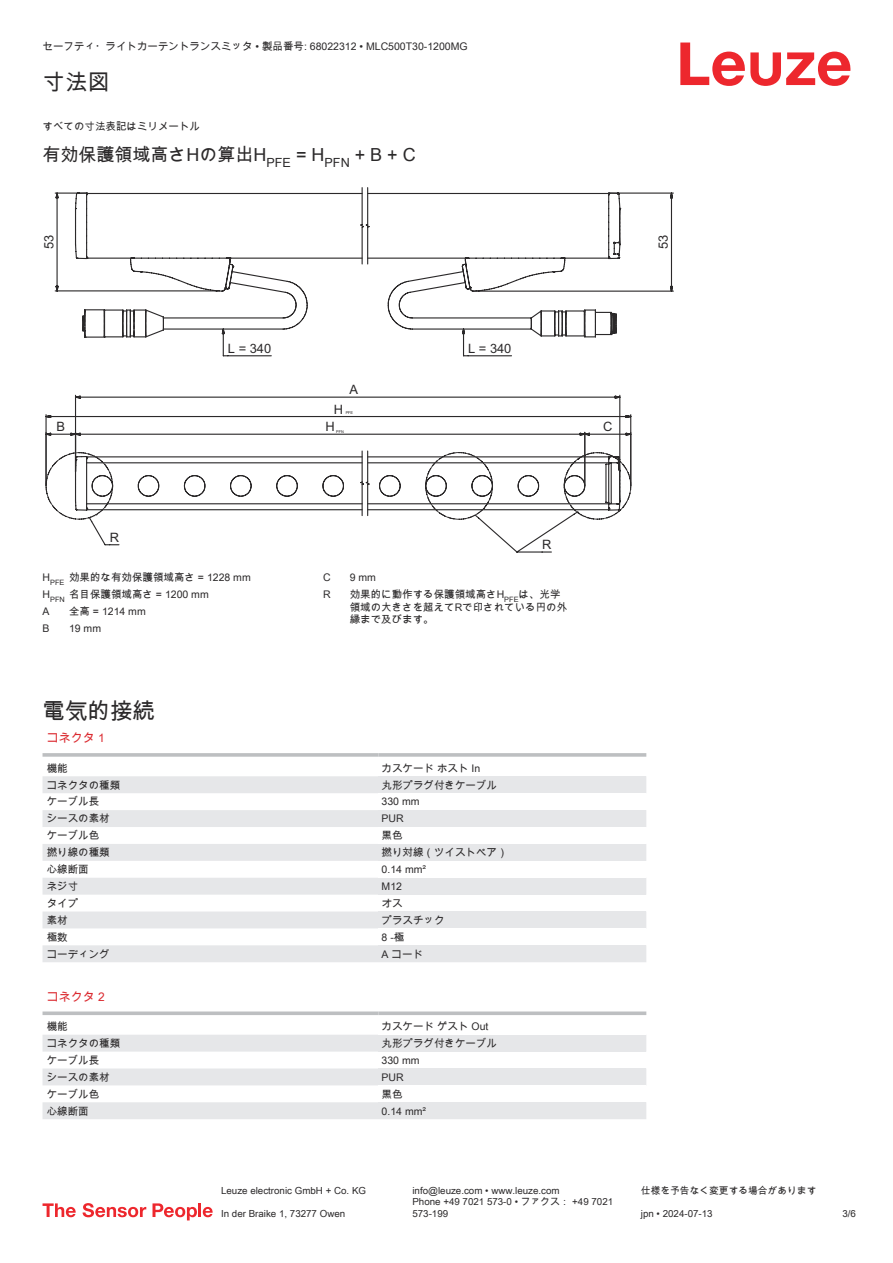
<style>
.page{position:relative;width:893px;height:1263px;background:#fff}
.page>*{position:absolute;margin:0;border:0;box-sizing:border-box;transform-origin:0 0}
.t1{font:22.5px "Arial Unicode MS";color:#2b292a}
.t2{font:18px "Arial Unicode MS";color:#2b292a}
.t3{font:12.9px "Arial";color:#2b292a}
.t4{font:12px "Arial Unicode MS";color:#db2a30}
.t5{font:10.5px/17px "Arial Unicode MS";color:#2b292a}
.t6{font:9.75px/11.7px "Arial Unicode MS";color:#2b292a}
.t7{font:3.9px "Arial";color:#2b292a}
</style>
<div class="page">
<svg style="left:680px;top:43px;width:170px;height:43px"></svg>
<svg style="left:43px;top:776px;width:335px;height:186px;fill:#e6e7e9"></svg>
<svg style="left:43px;top:753px;width:335px;height:4px"></svg>
<hr style="left:378px;top:753px;width:268px;height:4px;background:#c5c7c8">
<div style="left:378px;top:776px;width:268px;height:17px;background:#e6e7e9"></div>
<div style="left:378px;top:810px;width:268px;height:17px;background:#e6e7e9"></div>
<div style="left:378px;top:844px;width:268px;height:17px;background:#e6e7e9"></div>
<div style="left:378px;top:878px;width:268px;height:17px;background:#e6e7e9"></div>
<div style="left:378px;top:911px;width:268px;height:17px;background:#e6e7e9"></div>
<div style="left:378px;top:945px;width:268px;height:17px;background:#e6e7e9"></div>
<svg style="left:43px;top:1035px;width:335px;height:84px;fill:#e6e7e9"></svg>
<svg style="left:43px;top:1011px;width:335px;height:4px"></svg>
<svg style="left:378px;top:1011px;width:268px;height:4px"></svg>
<div style="left:378px;top:1035px;width:268px;height:16px;background:#e6e7e9"></div>
<div style="left:378px;top:1068px;width:268px;height:17px;background:#e6e7e9"></div>
<div style="left:378px;top:1102px;width:268px;height:17px;background:#e6e7e9"></div>
<svg style="left:43px;top:1203px;width:33px;height:14px"></svg>
<svg style="left:83px;top:1203px;width:63px;height:14px"></svg>
<svg style="left:153px;top:1203px;width:44px;height:17px"></svg>
<hr style="left:198px;top:1203px;width:3px;height:14px;background:#ed272d">
<svg style="left:203px;top:1207px;width:10px;height:10px"></svg>
<svg style="left:621px;top:192px;width:53px;height:100px"></svg>
<svg style="left:54px;top:187px;width:567px;height:170px"></svg>
<svg style="left:45px;top:394px;width:587px;height:159px"></svg>
<p class="t5" style="left:43px;top:38px;width:427px">セーフティ・ライトカーテントランスミッタ • 製品番号: 68022312 • MLC500T30-1200MG</p>
<h1 class="t1" style="left:43px;top:66px;width:69px">寸法図</h1>
<p class="t5" style="left:43px;top:118px;width:159px">すべての寸法表記はミリメートル</p>
<h2 class="t2" style="left:43px;top:141px;width:375px">有効保護領域高さHの算出H<sub>PFE</sub> = H<sub>PFN</sub> + B + C</h2>
<p class="t3" style="left:42px;top:249px;width:16px;rotate:-90deg">53</p>
<p class="t3" style="left:656px;top:249px;width:16px;rotate:-90deg">53</p>
<p class="t3" style="left:228px;top:341px;width:45px">L = 340</p>
<p class="t3" style="left:468px;top:341px;width:45px">L = 340</p>
<p class="t3" style="left:350px;top:382px;width:10px">A</p>
<p class="t3" style="left:57px;top:419px;width:10px">B</p>
<p class="t3" style="left:334px;top:402px;width:11px">H</p>
<p class="t7" style="left:346px;top:410px;width:9px">PFE</p>
<p class="t3" style="left:326px;top:419px;width:11px">H</p>
<p class="t7" style="left:336px;top:429px;width:9px">PFN</p>
<p class="t3" style="left:603px;top:419px;width:11px">C</p>
<p class="t3" style="left:110px;top:530px;width:11px">R</p>
<p class="t5" style="left:43px;top:569px;width:210px">H<sub>PFE</sub> 効果的な有効保護領域高さ = 1228 mm<br>H<sub>PFN</sub> 名目保護領域高さ = 1200 mm<br>A</p>
<p class="t5" style="left:69px;top:603px;width:78px">全高 = 1214 mm</p>
<p class="t5" style="left:43px;top:620px;width:9px">B</p>
<p class="t5" style="left:69px;top:620px;width:34px">19 mm</p>
<p class="t3" style="left:542px;top:537px;width:11px">R</p>
<p class="t5" style="left:323px;top:569px;width:9px">C</p>
<p class="t5" style="left:350px;top:569px;width:28px">9 mm</p>
<p class="t5" style="left:323px;top:586px;width:9px">R</p>
<p class="t5" style="left:350px;top:588px;width:219px;line-height:12.6px">効果的に動作する保護領域高さH<sub>PFE</sub>は、光学領域の大きさを超えてRで印されている円の外縁まで及びます。</p>
<h1 class="t1" style="left:43px;top:695px;width:114px">電気的接続</h1>
<p class="t4" style="left:47px;top:729px;width:60px">コネクタ 1</p>
<p class="t5" style="left:47px;top:759px;width:22px">機能</p>
<p class="t5" style="left:382px;top:759px;width:100px">カスケード ホスト In</p>
<p class="t5" style="left:47px;top:776px;width:75px">コネクタの種類</p>
<p class="t5" style="left:382px;top:776px;width:117px">丸形プラグ付きケーブル</p>
<p class="t5" style="left:47px;top:793px;width:54px">ケーブル長</p>
<p class="t5" style="left:382px;top:793px;width:39px">330 mm</p>
<p class="t5" style="left:47px;top:810px;width:64px">シースの素材</p>
<p class="t5" style="left:382px;top:810px;width:24px">PUR</p>
<p class="t5" style="left:47px;top:827px;width:54px">ケーブル色</p>
<p class="t5" style="left:382px;top:827px;width:22px">黒色</p>
<p class="t5" style="left:47px;top:844px;width:64px">撚り線の種類</p>
<p class="t5" style="left:382px;top:844px;width:127px">撚り対線（ツイストペア）</p>
<p class="t5" style="left:47px;top:861px;width:43px">心線断面</p>
<p class="t5" style="left:382px;top:861px;width:46px">0.14 mm²</p>
<p class="t5" style="left:47px;top:877px;width:33px">ネジ寸</p>
<p class="t5" style="left:382px;top:877px;width:22px">M12</p>
<p class="t5" style="left:47px;top:894px;width:33px">タイプ</p>
<p class="t5" style="left:382px;top:894px;width:22px">オス</p>
<p class="t5" style="left:47px;top:911px;width:22px">素材</p>
<p class="t5" style="left:382px;top:911px;width:64px">プラスチック</p>
<p class="t5" style="left:47px;top:928px;width:22px">極数</p>
<p class="t5" style="left:382px;top:928px;width:24px">8 -極</p>
<p class="t5" style="left:47px;top:945px;width:64px">コーディング</p>
<p class="t5" style="left:382px;top:945px;width:43px">A コード</p>
<p class="t4" style="left:47px;top:988px;width:60px">コネクタ 2</p>
<p class="t5" style="left:47px;top:1017px;width:22px">機能</p>
<p class="t5" style="left:382px;top:1017px;width:108px">カスケード ゲスト Out</p>
<p class="t5" style="left:47px;top:1034px;width:75px">コネクタの種類</p>
<p class="t5" style="left:382px;top:1034px;width:117px">丸形プラグ付きケーブル</p>
<p class="t5" style="left:47px;top:1051px;width:54px">ケーブル長</p>
<p class="t5" style="left:382px;top:1051px;width:39px">330 mm</p>
<p class="t5" style="left:47px;top:1068px;width:64px">シースの素材</p>
<p class="t5" style="left:382px;top:1068px;width:24px">PUR</p>
<p class="t5" style="left:47px;top:1085px;width:54px">ケーブル色</p>
<p class="t5" style="left:382px;top:1085px;width:22px">黒色</p>
<p class="t5" style="left:47px;top:1102px;width:43px">心線断面</p>
<p class="t5" style="left:382px;top:1102px;width:46px">0.14 mm²</p>
<p class="t6" style="left:221px;top:1184px;width:146px">Leuze electronic GmbH + Co. KG</p>
<p class="t6" style="left:412px;top:1184px;width:149px">info@leuze.com • www.leuze.com</p>
<p class="t6" style="left:641px;top:1184px;width:177px">仕様を予告なく変更する場合があります</p>
<p class="t6" style="left:221px;top:1207px;width:126px">In der Braike 1, 73277 Owen</p>
<p class="t6" style="left:412px;top:1196px;width:202px">Phone +49 7021 573-0 • ファクス： +49 7021<br>573-199</p>
<p class="t6" style="left:641px;top:1207px;width:73px">jpn • 2024-07-13</p>
<p class="t6" style="left:842px;top:1207px;width:15px">3/6</p>
</div>
